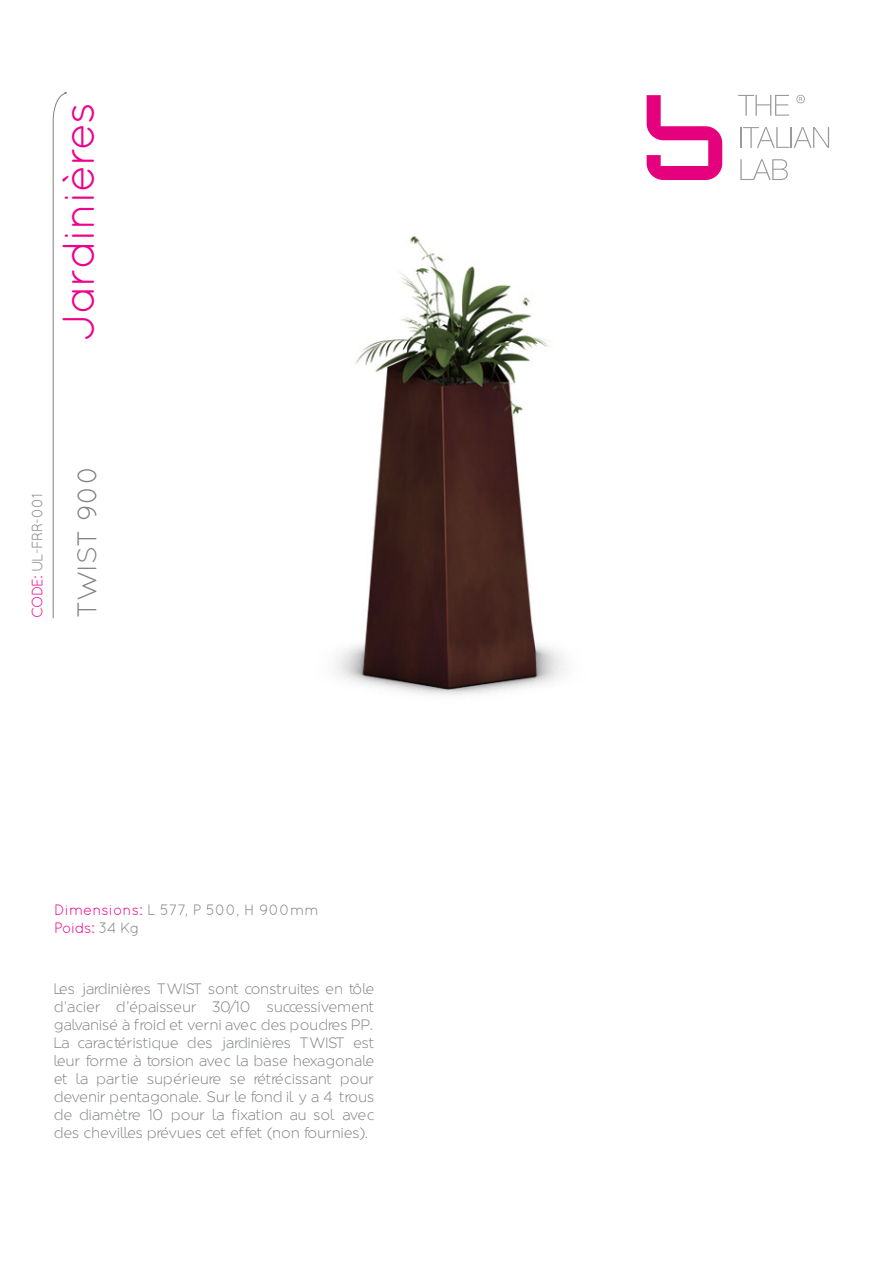
<style>
.page{position:relative;width:893px;height:1263px;background:#fff}
.page>*{position:absolute;margin:0;border:0;box-sizing:border-box;transform-origin:0 0}
.t1{font:45px "Quicksand";letter-spacing:-.03em;color:#ed028c}
.t2{font:27px "Quicksand";color:#808285}
.t3{font:300 15px/18px "Regencie";letter-spacing:.04em;color:#808285;text-align:justify}
.t4{font:15px "Quicksand";color:#808285}
.t5{font:15px "Quicksand";letter-spacing:-.05em;color:#808285}
.t6{font:15px "Quicksand";letter-spacing:-.03em;color:#ed028c}
.s1{color:#ed028c}
.s2{color:#808285}
</style>
<div class="page">
<img style="left:336px;top:236px;width:228px;height:459px">
<svg style="left:738px;top:95px;width:51px;height:21px"></svg>
<hr style="left:740px;top:127px;width:2px;height:21px;background:#9b9999">
<svg style="left:743px;top:127px;width:86px;height:21px"></svg>
<svg style="left:740px;top:159px;width:48px;height:21px"></svg>
<svg style="left:647px;top:95px;width:75px;height:85px"></svg>
<svg style="left:796px;top:95px;width:9px;height:8px"></svg>
<svg style="left:52px;top:92px;width:15px;height:527px"></svg>
<p class="t1" style="left:53px;top:341px;width:241px;rotate:-90deg">Jardinières</p>
<p class="t5" style="left:29px;top:618px;width:126px;rotate:-90deg"><span class="s1">CODE:</span> UL-FRR-001</p>
<p class="t2" style="left:71px;top:618px;width:155px;rotate:-90deg">TWIST 900</p>
<p class="t4" style="left:54px;top:901px;width:266px"><span class="s1">Dimensions:</span> L 577, P 500, H 900mm</p>
<p class="t6" style="left:54px;top:919px;width:87px">Poids: <span class="s2">34 Kg</span></p>
<p class="t3" style="left:54px;top:978px;width:322px">Les jardinières TWIST sont construites en tôle d’'acier d’'épaisseur 30/10 successivement galvanisé à froid et verni avec des poudres PP.<br>La caractéristique des jardinières TWIST est leur forme à torsion avec la base hexagonale et la partie supérieure se rétrécissant pour devenir pentagonale. Sur le fond il y a 4 trous de diamètre 10 pour la fixation au sol avec des chevilles prévues cet effet (non fournies).</p>
</div>
